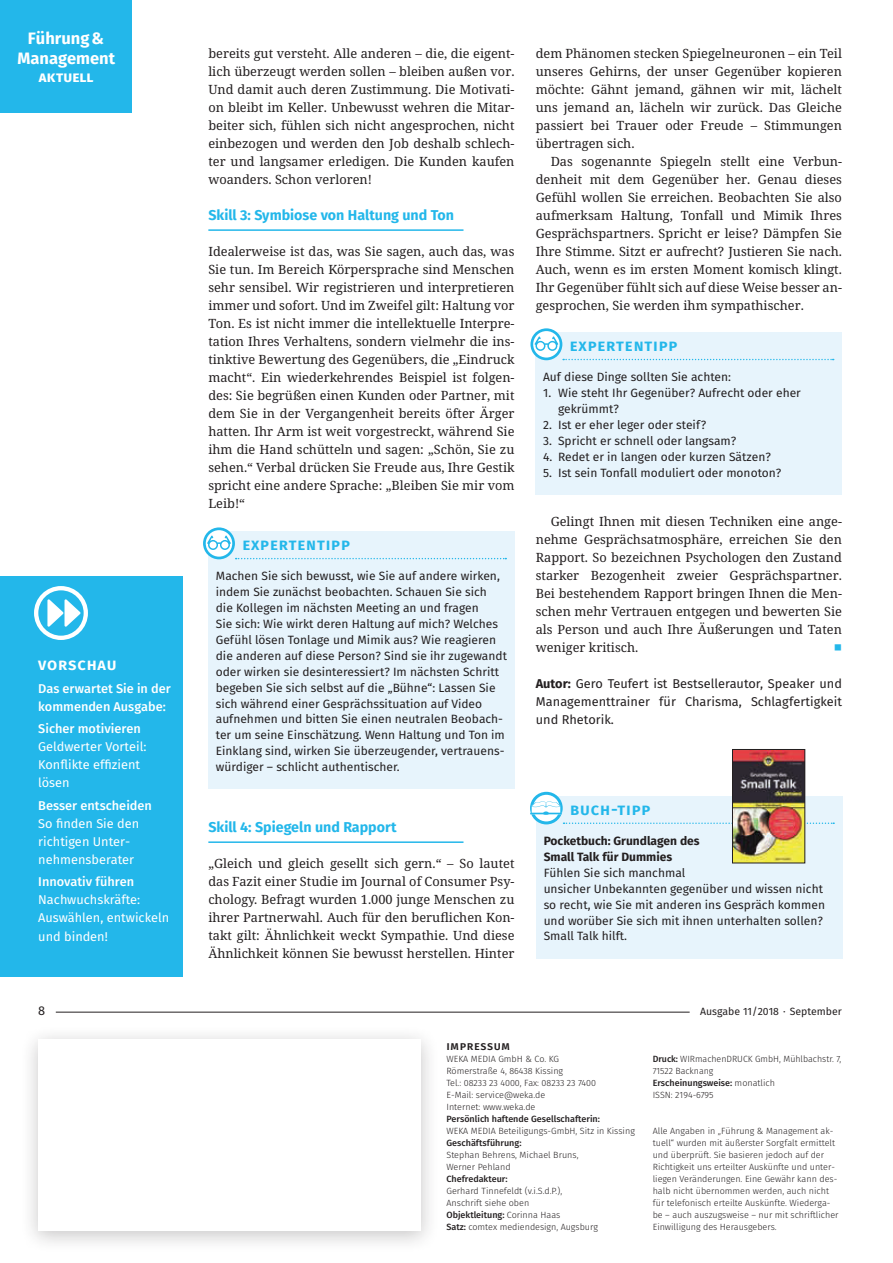
<style>
.page{position:relative;width:893px;height:1263px;background:#fff}
.page>*{position:absolute;margin:0;border:0;box-sizing:border-box;transform-origin:0 0}
.t1{font:600 16.5px "Fira Sans";letter-spacing:.05em;color:#23b7ea}
.t2{font:700 16.5px/19.5px "Fira Sans";color:#fff;text-align:center}
.t3{font:600 16.5px "Fira Sans";letter-spacing:.05em;color:#fff}
.t4{font:700 15px "Fira Sans";letter-spacing:.01em;color:#fff}
.t5{font:700 14.25px "Fira Sans";color:#23b7ea}
.t6{font:12.75px/18px "Noto Serif";color:#231f20;text-align:justify}
.t7{font:12.75px/18px "Fira Sans";color:#fff}
.t8{font:12.75px/18px "Fira Sans";color:#231f20;text-align:justify}
.t9{font:500 12.75px/18px "Fira Sans";color:#fff}
.t10{font:12.75px "Noto Serif";color:#23b7ea}
.t11{font:12px/15.9px "Fira Sans";color:#231f20}
.t12{font:700 12px/15.9px "Fira Sans";color:#231f20}
.t13{font:500 12px "Fira Sans";letter-spacing:.05em;color:#231f20}
.t14{font:10.5px "Fira Sans";color:#231f20}
.t15{font:300 9px/12px "Fira Sans";color:#231f20}
.t16{font:500 9px "Fira Sans";color:#231f20}
.s1{font-weight:700}
.s2{font-weight:500}
</style>
<div class="page">
<div style="left:0;top:0;width:132px;height:112px;background:#23b7ea"></div>
<hr style="left:56px;top:1012px;width:634px;height:1px;background:#231f20">
<div style="left:20px;top:1025px;width:420px;height:229px;background:#231f20;opacity:.25"></div>
<div style="left:38px;top:1039px;width:383px;height:192px;background:#fff"></div>
<div style="left:0;top:576px;width:183px;height:400px;background:#23b7ea"></div>
<svg style="left:34px;top:586px;width:54px;height:54px"></svg>
<hr style="left:208px;top:229px;width:255px;height:2px;background:#23b7ea">
<hr style="left:208px;top:841px;width:255px;height:2px;background:#23b7ea">
<div style="left:208px;top:531px;width:306px;height:258px;background:#e7f4fc"></div>
<svg style="left:203px;top:527px;width:303px;height:32px"></svg>
<div style="left:536px;top:332px;width:306px;height:163px;background:#e7f4fc"></div>
<svg style="left:530px;top:328px;width:304px;height:32px"></svg>
<div style="left:536px;top:796px;width:306px;height:162px;background:#e7f4fc"></div>
<svg style="left:564px;top:822px;width:270px;height:2px"></svg>
<svg style="left:532px;top:793px;width:29px;height:30px"></svg>
<div style="left:530px;top:792px;width:33px;height:32px;border:3px solid #23b7ea;border-radius:50%"></div>
<svg style="left:530px;top:801px;width:32px;height:14px"></svg>
<img style="left:734px;top:751px;width:69px;height:110px">
<div style="left:732px;top:749px;width:73px;height:114px;border:1px solid #231f20"></div>
<p class="t2" style="left:17px;top:29px;width:99px">Führung &amp;<br>Management</p>
<p class="t4" style="left:39px;top:67px;width:56px">aktuell</p>
<p class="t3" style="left:38px;top:653px;width:80px">vorSchau</p>
<p class="t9" style="left:38px;top:679px;width:134px">Das erwartet Sie in der kommenden Ausgabe:</p>
<p class="t9" style="left:38px;top:720px;width:104px">Sicher motivieren</p>
<p class="t7" style="left:38px;top:738px;width:110px">Geldwerter Vorteil:<br>Konflikte effizient lösen</p>
<p class="t9" style="left:38px;top:796px;width:115px">Besser entscheiden</p>
<p class="t7" style="left:38px;top:814px;width:102px">So finden Sie den richtigen Unter&shy;nehmensberater</p>
<p class="t9" style="left:38px;top:873px;width:98px">Innovativ führen</p>
<p class="t7" style="left:38px;top:891px;width:133px">Nachwuchskräfte:<br>Auswählen, entwickeln und binden!</p>
<p class="t6" style="left:208px;top:46px;width:308px">bereits gut versteht. Alle anderen – die, die eigent&shy;lich überzeugt werden sollen – bleiben außen vor.<br>Und damit auch deren Zustimmung. Die Motivati&shy;on bleibt im Keller. Unbewusst wehren die Mitar&shy;beiter sich, fühlen sich nicht angesprochen, nicht einbezogen und werden den Job deshalb schlech&shy;ter und langsamer erledigen. Die Kunden kaufen woanders. Schon verloren!</p>
<p class="t5" style="left:208px;top:205px;width:247px">Skill 3: Symbiose von Haltung und Ton</p>
<p class="t6" style="left:208px;top:244px;width:308px">Idealerweise ist das, was Sie sagen, auch das, was Sie tun. Im Bereich Körpersprache sind Menschen sehr sensibel. Wir registrieren und interpretieren immer und sofort. Und im Zweifel gilt: Haltung vor Ton. Es ist nicht immer die intellektuelle Interpre&shy;tation Ihres Verhaltens, sondern vielmehr die ins&shy;tinktive Bewertung des Gegenübers, die „Eindruck macht“. Ein wiederkehrendes Beispiel ist folgen&shy;des: Sie begrüßen einen Kunden oder Partner, mit dem Sie in der Vergangenheit bereits öfter Ärger hatten. Ihr Arm ist weit vorgestreckt, während Sie ihm die Hand schütteln und sagen: „Schön, Sie zu sehen.“ Verbal drücken Sie Freude aus, Ihre Gestik spricht eine andere Sprache: „Bleiben Sie mir vom Leib!“</p>
<p class="t1" style="left:242px;top:533px;width:109px">expertentipp</p>
<p class="t11" style="left:216px;top:568px;width:293px">Machen Sie sich bewusst, wie Sie auf andere wirken, indem Sie zunächst beobachten. Schauen Sie sich die Kollegen im nächsten Meeting an und fragen<br>Sie sich: Wie wirkt deren Haltung auf mich? Welches Gefühl lösen Tonlage und Mimik aus? Wie reagieren die anderen auf diese Person? Sind sie ihr zugewandt oder wirken sie desinteressiert? Im nächsten Schritt begeben Sie sich selbst auf die „Bühne“: Lassen Sie sich während einer Gesprächssituation auf Video aufnehmen und bitten Sie einen neutralen Beobach&shy;ter um seine Einschätzung. Wenn Haltung und Ton im Einklang sind, wirken Sie überzeugender, vertrauens&shy;würdiger – schlicht authentischer.</p>
<p class="t5" style="left:208px;top:817px;width:190px">Skill 4: Spiegeln und Rapport</p>
<p class="t6" style="left:208px;top:856px;width:308px">„Gleich und gleich gesellt sich gern.“ – So lautet das Fazit einer Studie im Journal of Consumer Psy&shy;chology. Befragt wurden 1.000 junge Menschen zu ihrer Partnerwahl. Auch für den beruflichen Kon&shy;takt gilt: Ähnlichkeit weckt Sympathie. Und diese Ähnlichkeit können Sie bewusst herstellen. Hinter</p>
<p class="t6" style="left:536px;top:46px;width:308px">dem Phänomen stecken Spiegelneuronen – ein Teil unseres Gehirns, der unser Gegenüber kopieren möchte: Gähnt jemand, gähnen wir mit, lächelt uns jemand an, lächeln wir zurück. Das Gleiche passiert bei Trauer oder Freude – Stimmungen übertragen sich.</p>
<p class="t6" style="left:536px;top:154px;width:308px;text-indent:15px">Das sogenannte Spiegeln stellt eine Verbun&shy;denheit mit dem Gegenüber her. Genau dieses Gefühl wollen Sie erreichen. Beobachten Sie also aufmerksam Haltung, Tonfall und Mimik Ihres Gesprächspartners. Spricht er leise? Dämpfen Sie Ihre Stimme. Sitzt er aufrecht? Justieren Sie nach.<br>Auch, wenn es im ersten Moment komisch klingt.<br>Ihr Gegenüber fühlt sich auf diese Weise besser an&shy;gesprochen, Sie werden ihm sympathischer.</p>
<p class="t1" style="left:570px;top:334px;width:109px">expertentipp</p>
<p class="t11" style="left:543px;top:369px;width:189px">Auf diese Dinge sollten Sie achten:</p>
<p class="t11" style="left:558px;top:385px;width:244px;text-indent:-15px">1. Wie steht Ihr Gegenüber? Aufrecht oder eher gekrümmt?</p>
<p class="t11" style="left:543px;top:417px;width:165px">2. Ist er eher leger oder steif?</p>
<p class="t11" style="left:543px;top:433px;width:195px">3. Spricht er schnell oder langsam?</p>
<p class="t11" style="left:543px;top:449px;width:229px">4. Redet er in langen oder kurzen Sätzen?</p>
<p class="t11" style="left:543px;top:464px;width:240px">5. Ist sein Tonfall moduliert oder monoton?</p>
<p class="t6" style="left:536px;top:514px;width:308px;text-indent:15px">Gelingt Ihnen mit diesen Techniken eine ange&shy;nehme Gesprächsatmosphäre, erreichen Sie den Rapport. So bezeichnen Psychologen den Zustand starker Bezogenheit zweier Gesprächspartner.<br>Bei bestehendem Rapport bringen Ihnen die Men&shy;schen mehr Vertrauen entgegen und bewerten Sie als Person und auch Ihre Äußerungen und Taten weniger kritisch.</p>
<p class="t10" style="left:834px;top:639px;width:9px">■</p>
<p class="t8" style="left:536px;top:675px;width:308px"><span class="s1">Autor:</span> Gero Teufert ist Bestsellerautor, Speaker und Managementtrainer für Charisma, Schlagfertigkeit und Rhetorik.</p>
<p class="t1" style="left:570px;top:798px;width:82px">buch-tipp</p>
<p class="t12" style="left:544px;top:833px;width:157px">Pocketbuch: Grundlagen des<br>Small Talk für Dummies</p>
<p class="t11" style="left:544px;top:865px;width:283px">Fühlen Sie sich manchmal<br>unsicher Unbekannten gegenüber und wissen nicht so recht, wie Sie mit anderen ins Gespräch kommen und worüber Sie sich mit ihnen unterhalten sollen?<br>Small Talk hilft.</p>
<p class="t8" style="left:38px;top:1001px;width:9px">8</p>
<p class="t14" style="left:700px;top:1004px;width:143px">Ausgabe 11/2018 · September</p>
<p class="t13" style="left:446px;top:1037px;width:65px">Impressum</p>
<p class="t15" style="left:446px;top:1052px;width:151px">WEKA MEDIA GmbH &amp; Co. KG<br>Römerstraße 4, 86438 Kissing<br>Tel.: 08233 23 4000, Fax: 08233 23 7400<br>E-Mail: service@weka.de<br>Internet: www.weka.de</p>
<p class="t16" style="left:446px;top:1112px;width:155px">Persönlich haftende Gesellschafterin:</p>
<p class="t15" style="left:446px;top:1124px;width:190px">WEKA MEDIA Beteiligungs-GmbH, Sitz in Kissing</p>
<p class="t16" style="left:446px;top:1136px;width:76px">Geschäftsführung:</p>
<p class="t15" style="left:446px;top:1148px;width:134px">Stephan Behrens, Michael Bruns,<br>Werner Pehland</p>
<p class="t16" style="left:446px;top:1172px;width:63px">Chefredakteur:</p>
<p class="t15" style="left:446px;top:1184px;width:153px">Gerhard Tinnefeldt (v.i.S.d.P.),<br>Anschrift siehe oben<br><span class="s2">Objektleitung:</span> Corinna Haas<br><span class="s2">Satz:</span> comtex mediendesign, Augsburg</p>
<p class="t15" style="left:653px;top:1052px;width:190px"><span class="s2">Druck:</span> WIRmachenDRUCK GmbH, Mühlbachstr. 7,<br>71522 Backnang<br><span class="s2">Erscheinungsweise:</span> monatlich<br>ISSN: 2194-6795</p>
<p class="t15" style="left:653px;top:1124px;width:187px">Alle Angaben in „Führung &amp; Management ak&shy;tuell“ wurden mit äußerster Sorgfalt ermittelt und überprüft. Sie basieren jedoch auf der Richtigkeit uns erteilter Auskünfte und unter&shy;liegen Veränderungen. Eine Gewähr kann des&shy;halb nicht übernommen werden, auch nicht für telefonisch erteilte Auskünfte. Wiederga&shy;be – auch auszugsweise – nur mit schriftlicher Einwilligung des Herausgebers.</p>
</div>
